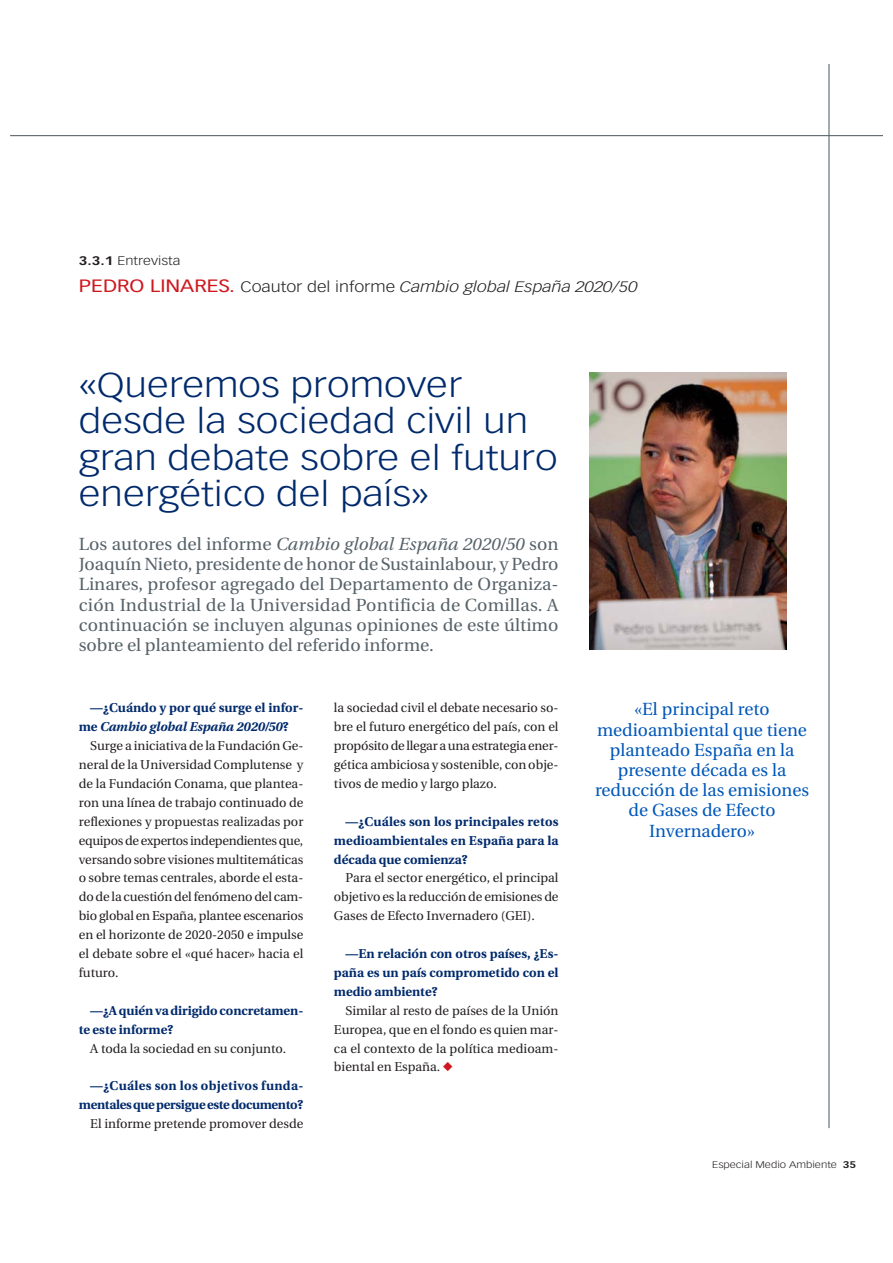
<style>
.page{position:relative;width:893px;height:1263px;background:#fff}
.page>*{position:absolute;margin:0;border:0;box-sizing:border-box;transform-origin:0 0}
.t1{font:300 33.75px/36.5px "Vectora LT";color:#002a6c;scale:1.2 1}
.t2{font:17.55px/20.2px "Utopia";color:#566269;text-align:justify}
.t3{font:17.55px/20.2px "Utopia";color:#0057ba;text-align:center}
.t4{font:italic 300 14.85px "Vectora LT";color:#231f20;scale:1.2 1}
.t5{font:12.9px/18.9px "Utopia";color:#231f20;text-align:justify}
.t6{font:700 12.9px/18.9px "Utopia";color:#002a6c}
.t7{font:700 12.9px/18.9px "Utopia";letter-spacing:-.025em;color:#002a6c;text-align:right}
.t8{font:300 12.15px "Vectora LT";color:#231f20;scale:1.2 1}
.t9{font:300 9.45px "Vectora LT";color:#231f20;scale:1.2 1}
.s1{font-weight:700}
.s2{font-weight:400;font-style:normal;font-size:17.55px;color:#ce171e}
.s3{font-style:normal}
.s4{font-style:italic}
.s5{color:#ce171e}
</style>
<div class="page">
<hr style="left:10px;top:135px;width:872px;height:1px;background:#566269">
<hr style="left:828px;top:64px;width:1px;height:1064px;background:#566269">
<img style="left:589px;top:373px;width:198px;height:276px">
<p class="t8" style="left:79px;top:255px;width:86px"><span class="s1">3.3.1</span> Entrevista</p>
<p class="t4" style="left:79px;top:280px;width:467px"><span class="s2">PEDRO LINARES.</span> <span class="s3">Coautor del informe</span> Cambio global España 2020/50</p>
<h1 class="t1" style="left:79px;top:368px;width:401px">«Queremos promover desde la sociedad civil un gran debate sobre el futuro energético del país»</h1>
<p class="t2" style="left:79px;top:535px;width:481px">Los autores del informe <span class="s4">Cambio global España 2020/50</span> son Joaquín Nieto, presidente de honor de Sustainlabour, y Pedro Linares, profesor agregado del Departamento de Organiza&shy;ción Industrial de la Universidad Pontificia de Comillas. A continuación se incluyen algunas opiniones de este último sobre el planteamiento del referido informe.</p>
<p class="t6" style="left:79px;top:700px;width:226px;text-indent:11px">—¿Cuándo y por qué surge el infor&shy;me <span class="s4">Cambio global España 2020/50</span>?</p>
<p class="t5" style="left:79px;top:737px;width:226px;text-indent:11px">Surge a iniciativa de la Fundación Ge&shy;neral de la Universidad Complutense y de la Fundación Conama, que plantea&shy;ron una línea de trabajo continuado de reflexiones y propuestas realizadas por equipos de expertos independientes que, versando sobre visiones multitemáticas o sobre temas centrales, aborde el esta&shy;do de la cuestión del fenómeno del cam&shy;bio global en España, plantee escenarios en el horizonte de 2020-2050 e impulse el debate sobre el «qué hacer» hacia el futuro.</p>
<p class="t6" style="left:79px;top:1002px;width:226px;text-indent:11px">—¿A quién va dirigido concretamen&shy;te este informe?</p>
<p class="t5" style="left:90px;top:1040px;width:197px">A toda la sociedad en su conjunto.</p>
<p class="t7" style="left:79px;top:1078px;width:226px">—¿Cuáles son los objetivos funda&shy;mentales que persigue este documento?</p>
<p class="t5" style="left:90px;top:1115px;width:215px">El informe pretende promover desde</p>
<p class="t5" style="left:334px;top:700px;width:226px">la sociedad civil el debate necesario so&shy;bre el futuro energético del país, con el propósito de llegar a una estrategia ener&shy;gética ambiciosa y sostenible, con obje&shy;tivos de medio y largo plazo.</p>
<p class="t6" style="left:334px;top:813px;width:226px;text-align:justify;text-indent:11px">—¿Cuáles son los principales retos medioambientales en España para la década que comienza?</p>
<p class="t5" style="left:334px;top:870px;width:226px;text-indent:11px">Para el sector energético, el principal objetivo es la reducción de emisiones de Gases de Efecto Invernadero (GEI).</p>
<p class="t6" style="left:334px;top:945px;width:226px;text-align:justify;text-indent:11px">—En relación con otros países, ¿Es&shy;paña es un país comprometido con el medio ambiente?</p>
<p class="t5" style="left:334px;top:1002px;width:226px;text-indent:11px">Similar al resto de países de la Unión Europea, que en el fondo es quien mar&shy;ca el contexto de la política medioam&shy;biental en España. <span class="s5">◆</span></p>
<h2 class="t3" style="left:595px;top:701px;width:215px">«El principal reto medioambiental que tiene planteado España en la presente década es la reducción de las emisiones de Gases de Efecto<br>Invernadero»</h2>
<p class="t9" style="left:712px;top:1160px;width:122px">Especial Medio Ambiente <span class="s1">35</span></p>
</div>
